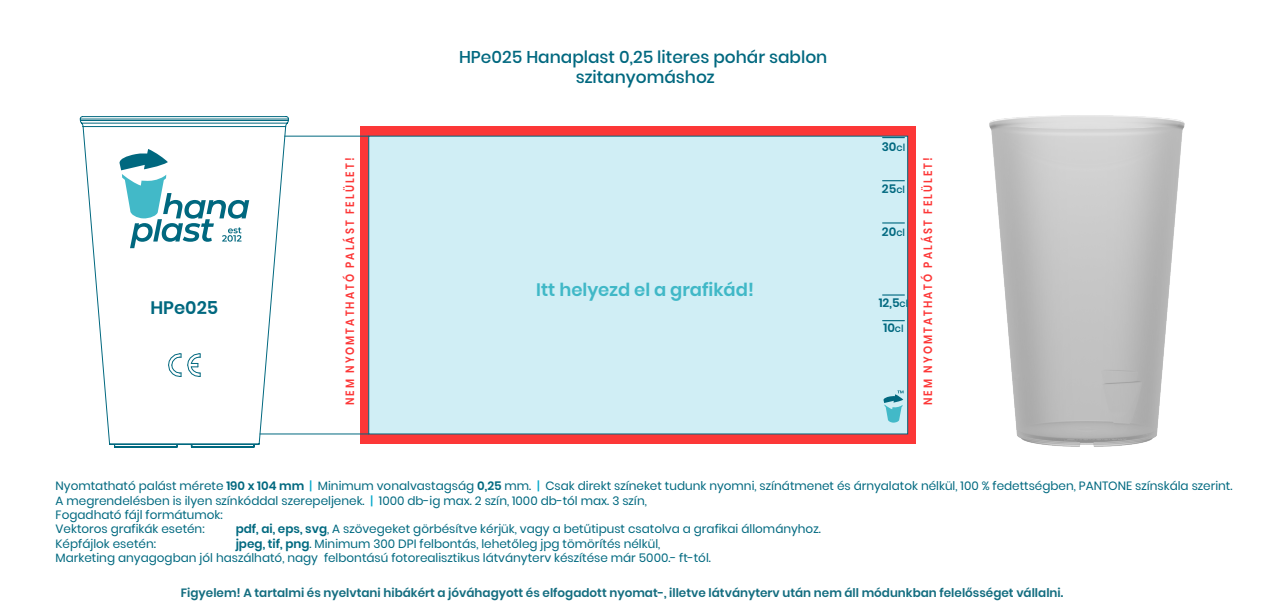
<style>
.page{position:relative;width:1269px;height:616px;background:#fff}
.page>*{position:absolute;margin:0;border:0;box-sizing:border-box;transform-origin:0 0}
.t1{font:600 18px "Poppins";color:#40b8c7}
.t2{font:600 18px "Poppins";color:#00687f}
.t3{font:500 17px/20.4px "Poppins";color:#00687f;text-align:center}
.t4{font:12px/14.4px "Poppins";color:#006980}
.t5{font:600 12px "Poppins";color:#136d80}
.t6{font:600 12px "Poppins";letter-spacing:.2em;color:#fc0606;scale:.85 1}
.t7{font:600 12px/25.8px "Poppins";color:#00687f;text-align:center}
.s1{font-weight:500;font-size:10px}
.s2{color:#00687f}
.s3{font-weight:600;color:#00687f}
.s4{font-weight:500;color:#0aaacc}
.s5{font-weight:600}
</style>
<div class="page">
<hr style="left:853px;top:451px;width:56px;height:1px;background:#808080">
<hr style="left:923px;top:12px;width:1px;height:431px;background:#000">
<img style="left:989px;top:116px;width:196px;height:331px">
<svg style="left:360px;top:126px;width:556px;height:318px;background:#f33839"></svg>
<div style="left:368px;top:136px;width:540px;height:298px;background:#d0eef5;border:1px solid #00687f"></div>
<svg style="left:883px;top:390px;width:20px;height:32px"></svg>
<svg style="left:882px;top:320px;width:22px;height:1px"></svg>
<svg style="left:882px;top:294px;width:22px;height:1px"></svg>
<svg style="left:882px;top:222px;width:22px;height:1px"></svg>
<svg style="left:882px;top:163px;width:42px;height:42px"></svg>
<svg style="left:644px;top:117px;width:280px;height:22px"></svg>
<svg style="left:79px;top:116px;width:210px;height:332px"></svg>
<hr style="left:260px;top:433px;width:109px;height:1px;background:#00687f">
<hr style="left:285px;top:136px;width:84px;height:1px;background:#00687f">
<h1 class="t2" style="left:150px;top:297px;width:69px">HPe025</h1>
<h2 class="t3" style="left:459px;top:46px;width:370px">HPe025 Hanaplast 0,25 literes pohár sablon szitanyomáshoz</h2>
<p class="t7" style="left:881px;top:134px;width:25px">30<span class="s1">cl</span></p>
<p class="t7" style="left:881px;top:176px;width:25px">25<span class="s1">cl</span></p>
<p class="t7" style="left:881px;top:218px;width:25px">20<span class="s1">cl</span></p>
<p class="t6" style="left:343px;top:405px;width:293px;rotate:-90deg">NEM NYOMTATHATÓ PALÁST FELÜLET!</p>
<p class="t6" style="left:920px;top:405px;width:293px;rotate:-90deg">NEM NYOMTATHATÓ PALÁST FELÜLET!</p>
<h1 class="t1" style="left:536px;top:279px;width:219px">Itt helyezd el a grafikád!</h1>
<p class="t7" style="left:878px;top:289px;width:31px">12,5<span class="s1">cl<br></span>10<span class="s1">cl</span></p>
<p class="t4" style="left:56px;top:479px;width:1178px"><span class="s2">Nyomtatható palást mérete</span> <span class="s3">190 x 104 mm</span> <span class="s4">|</span> Minimum vonalvastagság <span class="s5">0,25</span> mm. <span class="s4">|</span> Csak direkt színeket tudunk nyomni, színátmenet és árnyalatok nélkül, 100 % fedettségben, PANTONE színskála szerint.<br>A megrendelésben is ilyen színkóddal szerepeljenek. <span class="s4">|</span> 1000 db-ig max. 2 szín, 1000 db-tól max. 3 szín,<br>Fogadható fájl formátumok:<br>Vektoros grafikák esetén:</p>
<p class="t4" style="left:236px;top:522px;width:586px"><span class="s5">pdf, ai, eps, svg</span>, A szövegeket görbésítve kérjük, vagy a betűtipust csatolva a grafikai állományhoz.</p>
<p class="t4" style="left:56px;top:536px;width:656px;text-indent:180px"><span class="s5">jpeg, tif, png</span>. Minimum 300 DPI felbontás, lehetőleg jpg tömörítés nélkül,<br>Marketing anyagogban jól haszálható, nagy felbontású fotorealisztikus látványterv készítése már 5000.- ft-tól.</p>
<p class="t5" style="left:181px;top:585px;width:883px">Figyelem! A tartalmi és nyelvtani hibákért a jóváhagyott és elfogadott nyomat-, illetve látványterv után nem áll módunkban felelősséget vállalni.</p>
<p class="t4" style="left:56px;top:536px;width:102px">Képfájlok esetén:</p>
</div>
